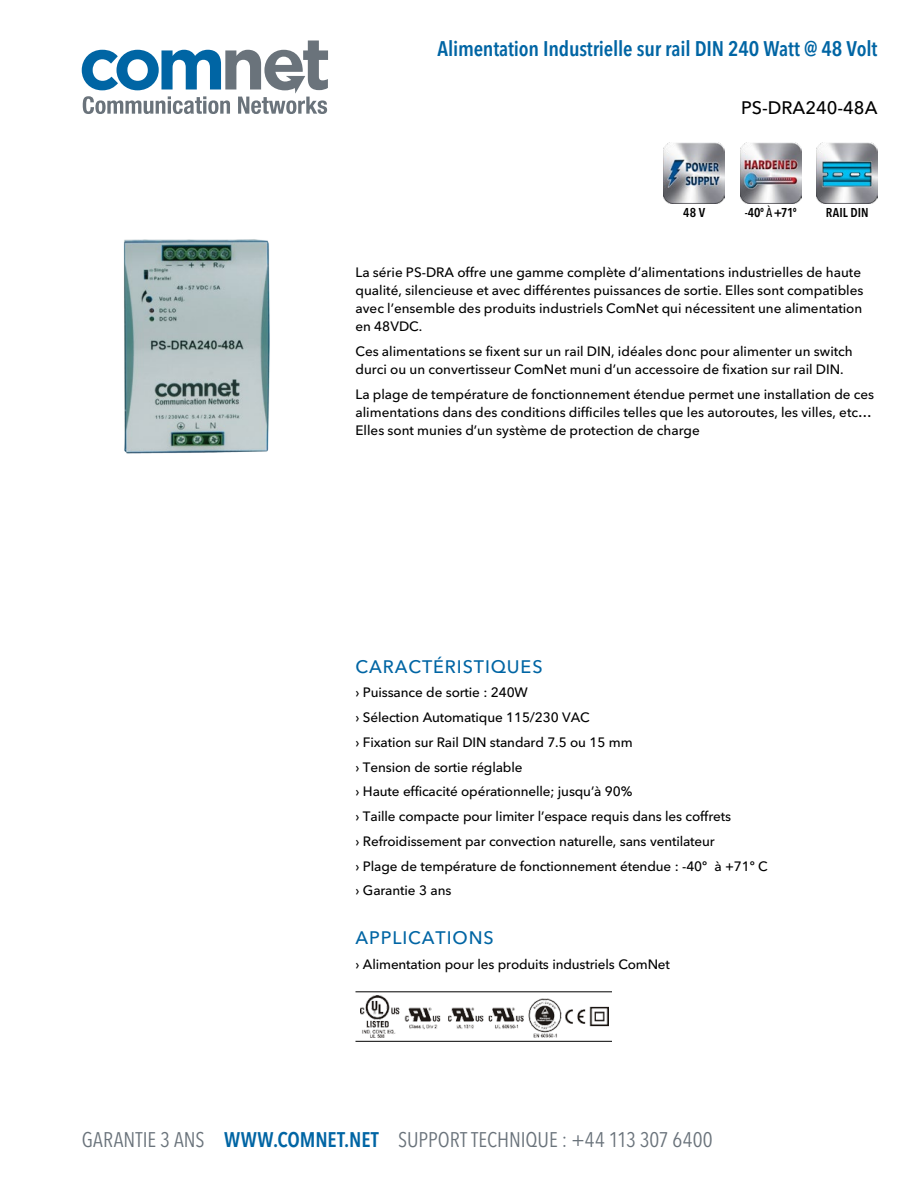
<style>
.page{position:relative;width:918px;height:1188px;background:#fff}
.page>*{position:absolute;margin:0;border:0;box-sizing:border-box;transform-origin:0 0}
.t1{font:condensed 21px "Avenir Next LT Pro";letter-spacing:-.005em;color:#6a737b}
.t2{font:600 condensed 21px "Avenir Next LT Pro";letter-spacing:-.01em;color:#0065a4}
.t3{font:500 18px "Avenir Next LT Pro";letter-spacing:.05em;color:#0065a4}
.t4{font:500 18px "Avenir Next LT Pro";color:#000}
.t5{font:500 13.5px/24.8px "Avenir Next LT Pro";color:#000}
.t6{font:600 condensed 12.75px "Avenir Next LT Pro";letter-spacing:.005em;color:#000}
.s1{font-weight:500}
.s2{font-weight:600;color:#0065a4}
</style>
<div class="page">
<svg style="left:82px;top:41px;width:246px;height:73px"></svg>
<img style="left:817px;top:143px;width:61px;height:61px">
<img style="left:740px;top:143px;width:61px;height:61px">
<img style="left:664px;top:143px;width:61px;height:61px">
<img style="left:123px;top:239px;width:147px;height:215px">
<hr style="left:356px;top:991px;width:256px;height:1px;background:#000">
<hr style="left:356px;top:1041px;width:256px;height:1px;background:#000">
<img style="left:361px;top:996px;width:248px;height:42px">
<h1 class="t2" style="left:438px;top:36px;width:441px">Alimentation Industrielle sur rail DIN 240 Watt @ 48 Volt</h1>
<h2 class="t4" style="left:741px;top:97px;width:138px">PS-DRA240-48A</h2>
<p class="t6" style="left:683px;top:205px;width:23px">48 V</p>
<p class="t6" style="left:745px;top:205px;width:54px">-40º <span class="s1">À</span> +71º</p>
<p class="t6" style="left:826px;top:205px;width:45px">RAIL DIN</p>
<p class="t5" style="left:355px;top:264px;width:510px;line-height:18px">La série PS-DRA offre une gamme complète d’alimentations industrielles de haute qualité, silencieuse et avec différentes puissances de sortie. Elles sont compatibles avec l’ensemble des produits industriels ComNet qui nécessitent une alimentation en 48VDC.</p>
<p class="t5" style="left:355px;top:342px;width:499px;line-height:18px">Ces alimentations se fixent sur un rail DIN, idéales donc pour alimenter un switch durci ou un convertisseur ComNet muni d’un accessoire de fixation sur rail DIN.</p>
<p class="t5" style="left:355px;top:385px;width:520px;line-height:18px">La plage de température de fonctionnement étendue permet une installation de ces alimentations dans des conditions difficiles telles que les autoroutes, les villes, etc…<br>Elles sont munies d’un système de protection de charge</p>
<h2 class="t3" style="left:356px;top:655px;width:189px">CARACTÉRISTIQUES</h2>
<p class="t5" style="left:355px;top:680px;width:414px">› Puissance de sortie : 240W<br>› Sélection Automatique 115/230 VAC<br>› Fixation sur Rail DIN standard 7.5 ou 15 mm<br>› Tension de sortie réglable<br>› Haute efficacité opérationnelle; jusqu’à 90%<br>› Taille compacte pour limiter l’espace requis dans les coffrets<br>› Refroidissement par convection naturelle, sans ventilateur<br>› Plage de température de fonctionnement étendue : -40º à +71º C › Garantie 3 ans</p>
<h2 class="t3" style="left:356px;top:927px;width:140px">APPLICATIONS</h2>
<p class="t5" style="left:355px;top:952px;width:316px">› Alimentation pour les produits industriels ComNet</p>
<h1 class="t1" style="left:82px;top:1127px;width:633px">GARANTIE 3 ANS <span class="s2">WWW.COMNET.NET</span> SUPPORT TECHNIQUE : +44 113 307 6400</h1>
</div>
